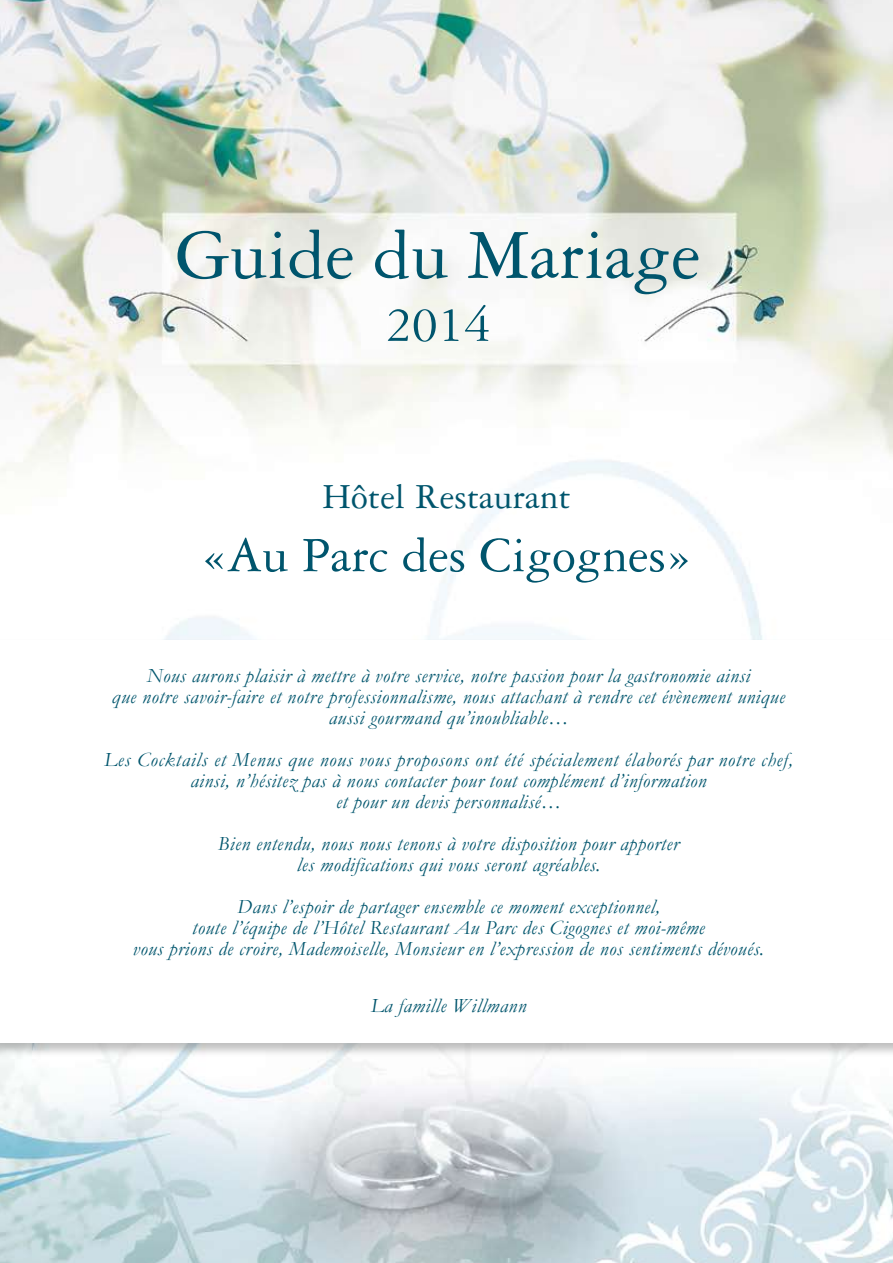
<style>
.page{position:relative;width:893px;height:1263px;background:#fff}
.page>*{position:absolute;margin:0;border:0;box-sizing:border-box;transform-origin:0 0}
.t1{font:75px "Garamond 3 LT Std";color:#00556d}
.t2{font:52.5px "Garamond 3 LT Std";color:#00556d}
.t3{font:37.5px "Garamond 3 LT Std";color:#00556d}
.t4{font:italic 20.25px/21px "Garamond";letter-spacing:.025em;color:#00556d;text-align:center}
</style>
<div class="page">
<img style="left:0;top:0;width:893px;height:1263px">
<div style="left:0;top:638px;width:893px;height:426px;background:#000;opacity:.25"></div>
<div style="left:0;top:641px;width:893px;height:402px;background:#fff"></div>
<h1 class="t1" style="left:175px;top:215px;width:526px">Guide du Mariage</h1>
<h2 class="t2" style="left:385px;top:297px;width:106px">2014</h2>
<h3 class="t3" style="left:322px;top:476px;width:250px">Hôtel Restaurant</h3>
<h2 class="t2" style="left:201px;top:527px;width:493px">«Au Parc des Cigognes»</h2>
<p class="t4" style="left:112px;top:665px;width:675px">Nous aurons plaisir à mettre à votre service, notre passion pour la gastronomie ainsi<br>que notre savoir-faire et notre professionnalisme, nous attachant à rendre cet évènement unique aussi gourmand qu’inoubliable…</p>
<p class="t4" style="left:104px;top:749px;width:690px">Les Cocktails et Menus que nous vous proposons ont été spécialement élaborés par notre chef, ainsi, n’hésitez pas à nous contacter pour tout complément d’information<br>et pour un devis personnalisé…</p>
<p class="t4" style="left:218px;top:833px;width:463px">Bien entendu, nous nous tenons à votre disposition pour apporter les modifications qui vous seront agréables.</p>
<p class="t4" style="left:133px;top:896px;width:633px">Dans l’espoir de partager ensemble ce moment exceptionnel,<br>toute l’équipe de l’Hôtel Restaurant Au Parc des Cigognes et moi-même<br>vous prions de croire, Mademoiselle, Monsieur en l’expression de nos sentiments dévoués.</p>
<p class="t4" style="left:371px;top:995px;width:157px">La famille Willmann</p>
</div>
